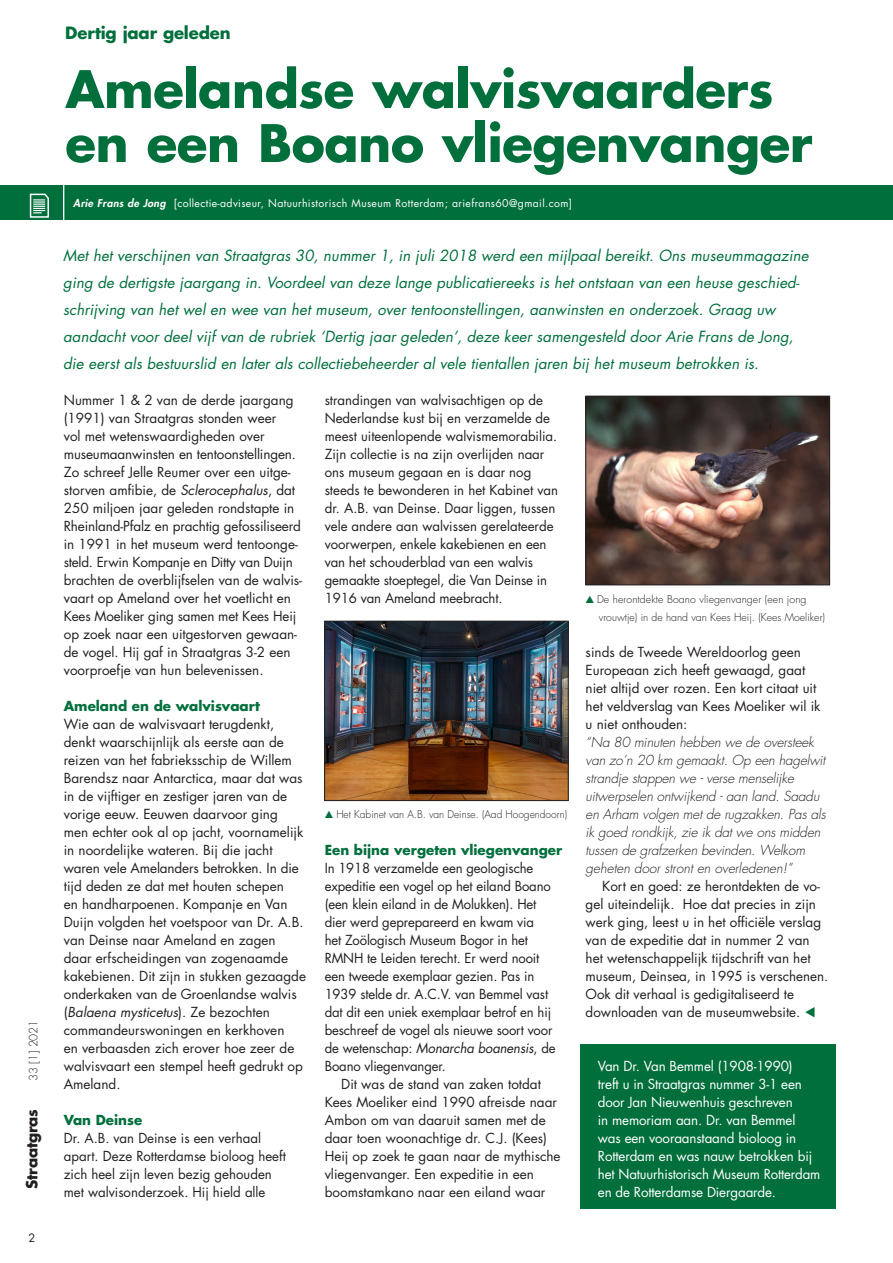
<style>
.page{position:relative;width:893px;height:1263px;background:#fff}
.page>*{position:absolute;margin:0;border:0;box-sizing:border-box;transform-origin:0 0}
.kop{font:700 50.25px/54px "Futura Std";letter-spacing:-.01em;color:#006f3c}
.inhoudsopgave_kop{font:700 16.5px "Futura Std";letter-spacing:-.01em;color:#006f3c}
.Hoofdtekst{font:italic 15px/27px "Futura Std";letter-spacing:.005em;color:#006f3c}
.t1{font:700 15px "Futura Std";letter-spacing:-.02em;color:#231f20}
.lopende_tekst_kop{font:13.5px/18px "Futura Std";color:#231f20}
.lopende_tekst_kop-2{font:italic 300 13.5px/18px "Futura Std";letter-spacing:-.01em;color:#231f20}
.Standaard{font:13.5px/18px "Futura Std";letter-spacing:-.01em;color:#fff}
.t2{font:700 13.5px "Futura Std";color:#006f3c}
.t3{font:300 11.25px "Futura Std";letter-spacing:-.02em;color:#231f20}
.t4{font:11.25px "Futura Std";color:#231f20}
.t5{font:300 10.5px/18px "Futura Std";color:#231f20}
.Normaal{font:10.5px "Futura Std";letter-spacing:.035em;color:#fff}
.s1{font-weight:800;font-style:italic}
.s2{font-style:italic}
.s3{font-family:"European Pi Three";font-weight:400;color:#006f3c}
.s4{font-family:"European Pi Three";color:#006f3c}
</style>
<div class="page">
<div style="left:580px;top:1045px;width:255px;height:164px;background:#006f3c"></div>
<div style="left:0;top:185px;width:893px;height:34px;background:#006f3c"></div>
<svg style="left:29px;top:193px;width:20px;height:25px"></svg>
<hr style="left:63px;top:182px;width:1px;height:51px;background:#fff">
<img style="left:326px;top:623px;width:240px;height:176px">
<div style="left:324px;top:621px;width:244px;height:180px;border:1px solid #231f20"></div>
<img style="left:588px;top:398px;width:240px;height:185px">
<div style="left:586px;top:396px;width:244px;height:189px;border:1px solid #231f20"></div>
<p class="t3" style="left:27px;top:1080px;width:62px;rotate:-90deg">33 [1] 2021</p>
<p class="t1" style="left:22px;top:1188px;width:81px;rotate:-90deg">Straatgras</p>
<p class="t4" style="left:29px;top:1231px;width:8px">2</p>
<p class="inhoudsopgave_kop" style="left:65px;top:22px;width:167px">Dertig jaar geleden</p>
<p class="kop" style="left:65px;top:62px;width:749px">Amelandse walvisvaarders en een Boano vliegenvanger</p>
<p class="Normaal" style="left:73px;top:196px;width:500px"><span class="s1">Arie Frans de Jong</span> [collectie-adviseur, Natuurhistorisch Museum Rotterdam; ariefrans60@gmail.com]</p>
<p class="Hoofdtekst" style="left:63px;top:242px;width:747px">Met het verschijnen van Straatgras 30, nummer 1, in juli 2018 werd een mijlpaal bereikt. Ons museummagazine ging de dertigste jaargang in. Voordeel van deze lange publicatiereeks is het ontstaan van een heuse geschied&shy;schrijving van het wel en wee van het museum, over tentoonstellingen, aanwinsten en onderzoek. Graag uw aandacht voor deel vijf van de rubriek ‘Dertig jaar geleden’, deze keer samengesteld door Arie Frans de Jong, die eerst als bestuurslid en later als collectiebeheerder al vele tientallen jaren bij het museum betrokken is.</p>
<p class="lopende_tekst_kop" style="left:64px;top:391px;width:240px">Nummer 1 &amp; 2 van de derde jaargang (1991) van Straatgras stonden weer<br>vol met wetenswaardigheden over museumaanwinsten en tentoonstellingen.<br>Zo schreef Jelle Reumer over een uitge&shy;storven amfibie, de <span class="s2">Sclerocephalus</span>, dat 250 miljoen jaar geleden rondstapte in Rheinland-Pfalz en prachtig gefossiliseerd in 1991 in het museum werd tentoonge&shy;steld. Erwin Kompanje en Ditty van Duijn brachten de overblijfselen van de walvis&shy;vaart op Ameland over het voetlicht en Kees Moeliker ging samen met Kees Heij op zoek naar een uitgestorven gewaan&shy;de vogel. Hij gaf in Straatgras 3-2 een voorproefje van hun belevenissen.</p>
<p class="t2" style="left:64px;top:697px;width:198px">Ameland en de walvisvaart</p>
<p class="lopende_tekst_kop" style="left:64px;top:715px;width:244px">Wie aan de walvisvaart terugdenkt, denkt waarschijnlijk als eerste aan de reizen van het fabrieksschip de Willem Barendsz naar Antarctica, maar dat was in de vijftiger en zestiger jaren van de vorige eeuw. Eeuwen daarvoor ging<br>men echter ook al op jacht, voornamelijk in noordelijke wateren. Bij die jacht waren vele Amelanders betrokken. In die tijd deden ze dat met houten schepen<br>en handharpoenen. Kompanje en Van Duijn volgden het voetspoor van Dr. A.B. van Deinse naar Ameland en zagen daar erfscheidingen van zogenaamde kakebienen. Dit zijn in stukken gezaagde onderkaken van de Groenlandse walvis (<span class="s2">Balaena mysticetus</span>). Ze bezochten commandeurswoningen en kerkhoven<br>en verbaasden zich erover hoe zeer de walvisvaart een stempel heeft gedrukt op Ameland.</p>
<p class="t2" style="left:64px;top:1111px;width:80px">Van Deinse</p>
<p class="lopende_tekst_kop" style="left:64px;top:1129px;width:224px">Dr. A.B. van Deinse is een verhaal apart. Deze Rotterdamse bioloog heeft zich heel zijn leven bezig gehouden met walvisonderzoek. Hij hield alle</p>
<p class="lopende_tekst_kop" style="left:325px;top:391px;width:235px">strandingen van walvisachtigen op de Nederlandse kust bij en verzamelde de meest uiteenlopende walvismemorabilia.<br>Zijn collectie is na zijn overlijden naar ons museum gegaan en is daar nog steeds te bewonderen in het Kabinet van dr. A.B. van Deinse. Daar liggen, tussen vele andere aan walvissen gerelateerde voorwerpen, enkele kakebienen en een van het schouderblad van een walvis gemaakte stoeptegel, die Van Deinse in 1916 van Ameland meebracht.</p>
<p class="t5" style="left:325px;top:806px;width:244px"><span class="s3">G</span> Het Kabinet van A.B. van Deinse. (Aad Hoogendoorn)</p>
<p class="t2" style="left:325px;top:841px;width:239px">Een bijna vergeten vliegenvanger</p>
<p class="lopende_tekst_kop" style="left:325px;top:859px;width:232px">In 1918 verzamelde een geologische expeditie een vogel op het eiland Boano (een klein eiland in de Molukken). Het dier werd geprepareerd en kwam via<br>het Zoölogisch Museum Bogor in het RMNH te Leiden terecht. Er werd nooit een tweede exemplaar gezien. Pas in 1939 stelde dr. A.C.V. van Bemmel vast dat dit een uniek exemplaar betrof en hij beschreef de vogel als nieuwe soort voor de wetenschap: <span class="s2">Monarcha boanensis</span>, de Boano vliegenvanger.</p>
<p class="lopende_tekst_kop" style="left:325px;top:1075px;width:237px;text-indent:16px">Dit was de stand van zaken totdat Kees Moeliker eind 1990 afreisde naar Ambon om van daaruit samen met de daar toen woonachtige dr. C.J. (Kees)<br>Heij op zoek te gaan naar de mythische vliegenvanger. Een expeditie in een boomstamkano naar een eiland waar</p>
<p class="t5" style="left:599px;top:590px;width:228px;text-indent:-13px"><span class="s3">G</span> De herontdekte Boano vliegenvanger (een jong vrouwtje) in de hand van Kees Heij. (Kees Moeliker)</p>
<p class="lopende_tekst_kop" style="left:586px;top:643px;width:237px">sinds de Tweede Wereldoorlog geen Europeaan zich heeft gewaagd, gaat niet altijd over rozen. Een kort citaat uit het veldverslag van Kees Moeliker wil ik u niet onthouden:</p>
<p class="lopende_tekst_kop-2" style="left:586px;top:733px;width:242px">“Na 80 minuten hebben we de oversteek van zo’n 20 km gemaakt. Op een hagelwit strandje stappen we - verse menselijke uitwerpselen ontwijkend - aan land. Saadu en Arham volgen met de rugzakken. Pas als ik goed rondkijk, zie ik dat we ons midden tussen de grafzerken bevinden. Welkom geheten door stront en overledenen!”</p>
<p class="lopende_tekst_kop" style="left:586px;top:877px;width:244px;text-indent:16px">Kort en goed: ze herontdekten de vo&shy;gel uiteindelijk. Hoe dat precies in zijn werk ging, leest u in het officiële verslag van de expeditie dat in nummer 2 van het wetenschappelijk tijdschrift van het museum, Deinsea, in 1995 is verschenen.<br>Ook dit verhaal is gedigitaliseerd te downloaden van de museumwebsite. <span class="s4">F</span></p>
<p class="Standaard" style="left:598px;top:1057px;width:224px">Van Dr. Van Bemmel (1908-1990)<br>treft u in Straatgras nummer 3-1 een door Jan Nieuwenhuis geschreven<br>in memoriam aan. Dr. van Bemmel was een vooraanstaand bioloog in Rotterdam en was nauw betrokken bij het Natuurhistorisch Museum Rotterdam en de Rotterdamse Diergaarde.</p>
</div>
